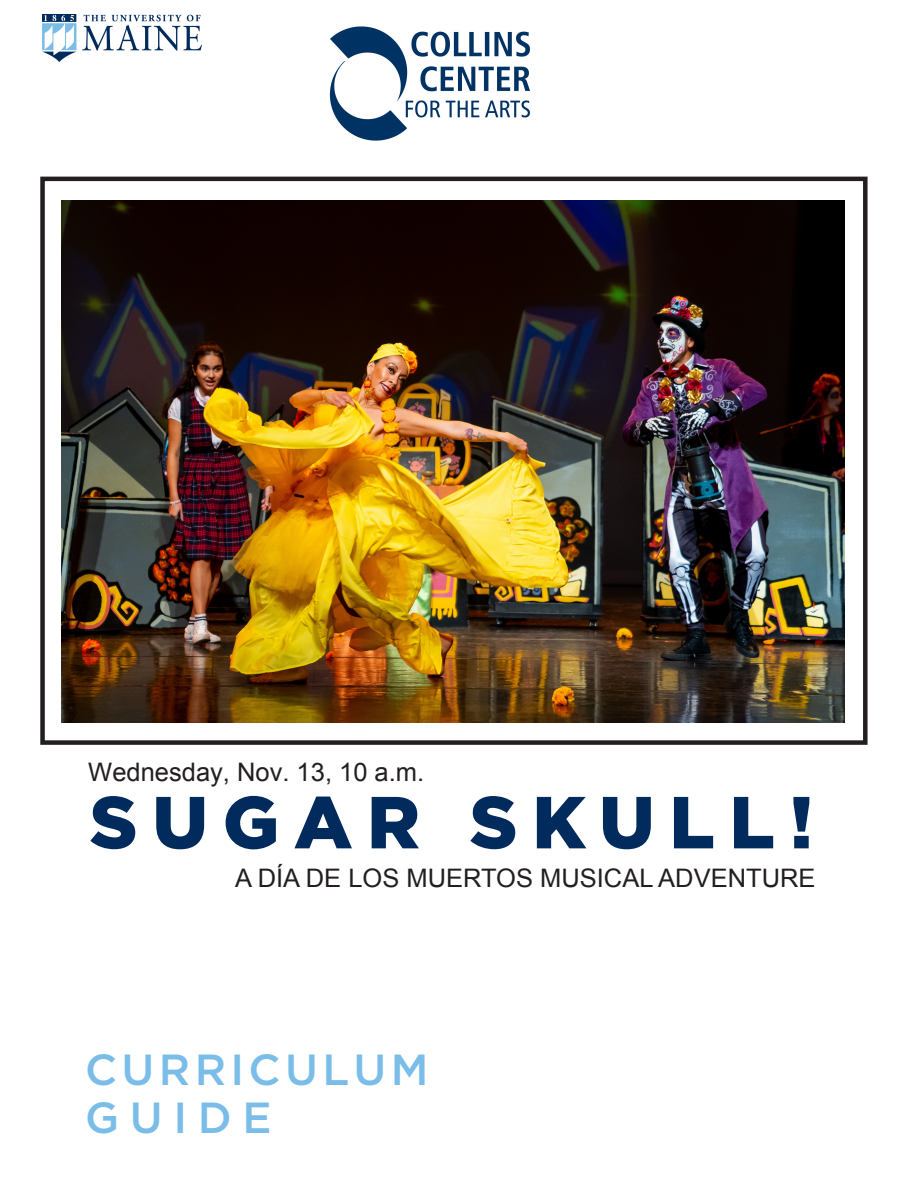
<style>
.page{position:relative;width:918px;height:1188px;background:#fff}
.page>*{position:absolute;margin:0;border:0;box-sizing:border-box;transform-origin:0 0}
.t1{font:900 73.5px "Gotham";letter-spacing:.2em;color:#002b5c}
.t2{font:500 43.5px/48.4px "Gotham";letter-spacing:.1em;color:#79bde8}
.t3{font:25.5px "Arial";color:#231f20}
</style>
<div class="page">
<div style="left:40px;top:177px;width:828px;height:568px;border:4px solid #231f20"></div>
<img style="left:62px;top:201px;width:782px;height:521px">
<img style="left:42px;top:15px;width:160px;height:47px">
<img style="left:329px;top:26px;width:201px;height:115px">
<p class="t3" style="left:88px;top:755px;width:337px">Wednesday, Nov. 13, 10 a.m.</p>
<h1 class="t1" style="left:90px;top:772px;width:725px">SUGAR SKULL!</h1>
<p class="t3" style="left:235px;top:862px;width:582px">A DÍA DE LOS MUERTOS MUSICAL ADVENTURE</p>
<h2 class="t2" style="left:85px;top:1045px;width:345px">CURRICULUM<br>GUIDE</h2>
</div>
